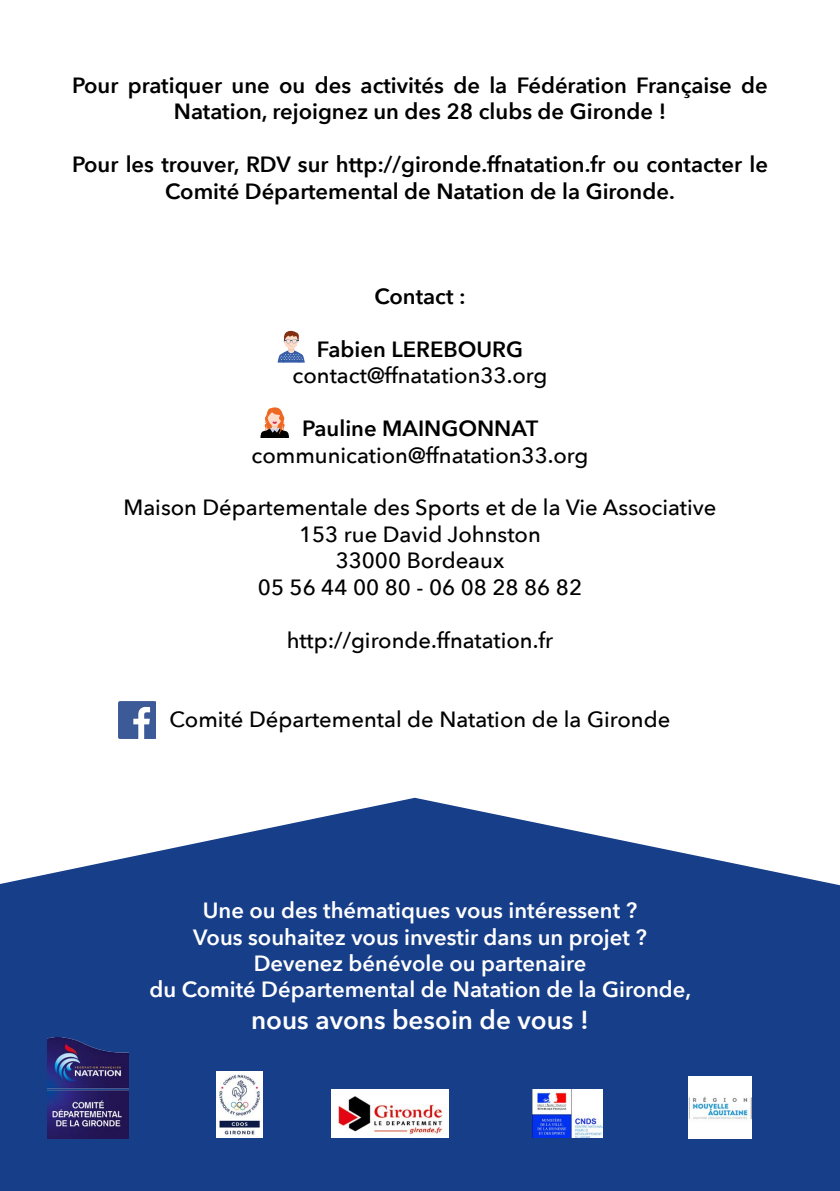
<style>
.page{position:relative;width:840px;height:1191px;background:#fff}
.page>*{position:absolute;margin:0;border:0;box-sizing:border-box;transform-origin:0 0}
.t1{font:600 26px "Avenir Next";color:#fff}
.t2{font:600 22px/26.4px "Avenir Next";color:#000;text-align:center}
.t3{font:500 22px "Avenir Next";color:#000}
.t4{font:600 22px "Avenir Next";color:#fff}
</style>
<div class="page">
<svg style="left:0;top:797px;width:839px;height:394px;background:#335597"></svg>
<svg style="left:277px;top:330px;width:27px;height:32px"></svg>
<svg style="left:260px;top:407px;width:29px;height:31px"></svg>
<img style="left:119px;top:701px;width:36px;height:37px">
<img style="left:217px;top:1071px;width:45px;height:66px">
<img style="left:532px;top:1089px;width:70px;height:48px">
<img style="left:331px;top:1089px;width:117px;height:48px">
<img style="left:688px;top:1076px;width:63px;height:63px">
<img style="left:48px;top:1037px;width:80px;height:101px">
<p class="t2" style="left:72px;top:71px;width:697px">Pour pratiquer une ou des activités de la Fédération Française de<br>Natation, rejoignez un des 28 clubs de Gironde !</p>
<p class="t2" style="left:72px;top:151px;width:697px">Pour les trouver, RDV sur http://gironde.ffnatation.fr ou contacter le<br>Comité Départemental de Natation de la Gironde.</p>
<p class="t2" style="left:374px;top:283px;width:93px">Contact :</p>
<p class="t2" style="left:317px;top:335px;width:207px">Fabien LEREBOURG</p>
<p class="t3" style="left:292px;top:357px;width:256px">contact@ffnatation33.org</p>
<p class="t2" style="left:302px;top:415px;width:237px">Pauline MAINGONNAT</p>
<p class="t3" style="left:251px;top:436px;width:338px">communication@ffnatation33.org</p>
<p class="t3" style="left:123px;top:489px;width:594px">Maison Départementale des Sports et de la Vie Associative</p>
<p class="t3" style="left:299px;top:515px;width:243px">153 rue David Johnston</p>
<p class="t3" style="left:335px;top:542px;width:170px">33000 Bordeaux</p>
<p class="t3" style="left:258px;top:568px;width:325px">05 56 44 00 80 - 06 08 28 86 82</p>
<p class="t3" style="left:286px;top:621px;width:268px">http://gironde.ffnatation.fr</p>
<p class="t3" style="left:169px;top:700px;width:502px">Comité Départemental de Natation de la Gironde</p>
<p class="t4" style="left:203px;top:891px;width:435px">Une ou des thématiques vous intéressent ?</p>
<p class="t4" style="left:193px;top:918px;width:455px">Vous souhaitez vous investir dans un projet ?</p>
<p class="t4" style="left:253px;top:944px;width:334px">Devenez bénévole ou partenaire</p>
<p class="t4" style="left:149px;top:971px;width:543px">du Comité Départemental de Natation de la Gironde,</p>
<p class="t1" style="left:251px;top:997px;width:339px">nous avons besoin de vous !</p>
</div>
